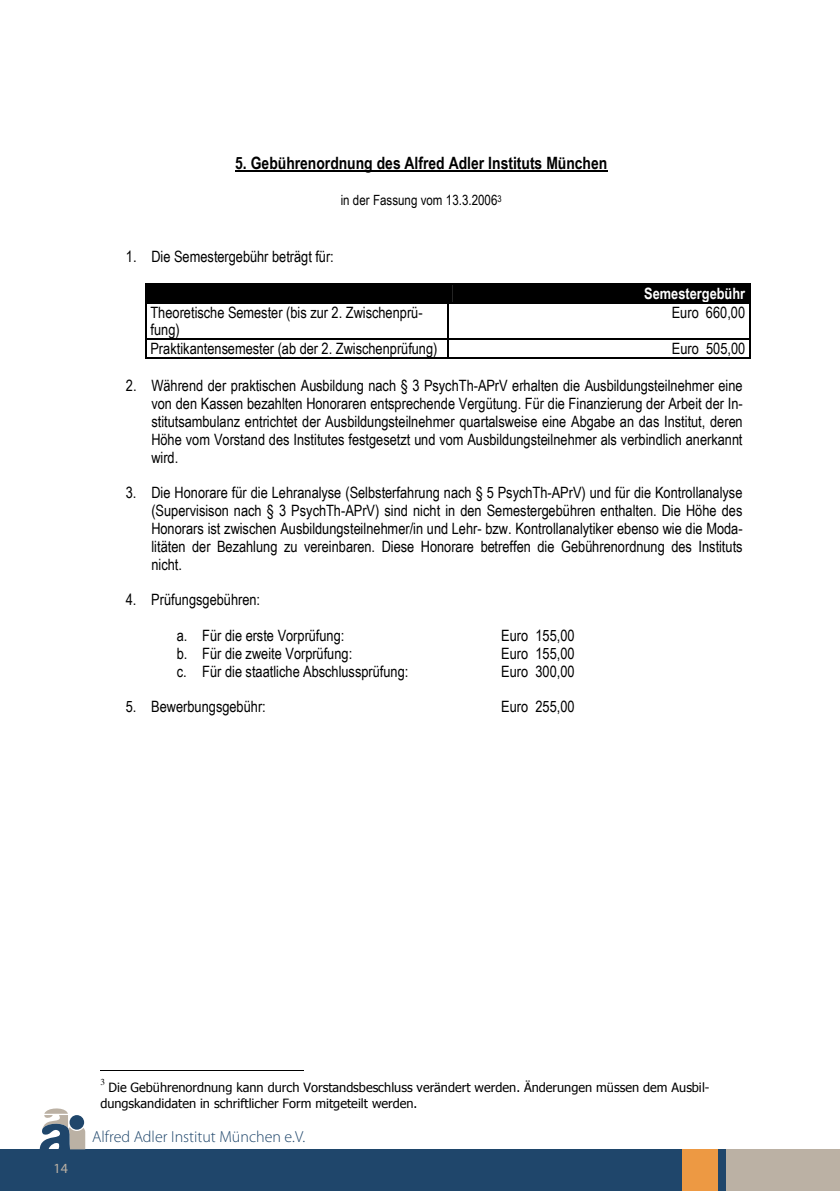
<style>
.page{position:relative;width:840px;height:1191px;background:#fff}
.page>*{position:absolute;margin:0;border:0;box-sizing:border-box;transform-origin:0 0}
.t1{font:700 17px "Arial Narrow";color:#000}
.t2{font:300 16px "Myriad Pro";color:#1f466b}
.t3{font:15.6px/17.8px "Arial Narrow";color:#000;text-align:justify}
.t4{font:700 15.6px "Arial Narrow";color:#fff}
.t5{font:14px "Arial Narrow";color:#000}
.t6{font:14px "Myriad Pro";color:#bbb1a4}
.t7{font:12.8px/16.2px "Tahoma";color:#000}
.t8{font:9.2px "Times";color:#000}
</style>
<div class="page">
<hr style="left:235px;top:171px;width:372px;height:1px;background:#000">
<div style="left:442px;top:284px;width:5px;height:18px;background:#000"></div>
<hr style="left:146px;top:284px;width:4px;height:18px;background:#000">
<div style="left:150px;top:284px;width:292px;height:18px;background:#000"></div>
<div style="left:744px;top:284px;width:5px;height:18px;background:#000"></div>
<hr style="left:448px;top:284px;width:4px;height:18px;background:#000">
<div style="left:452px;top:284px;width:292px;height:18px;background:#000"></div>
<hr style="left:146px;top:283px;width:301px;height:1px;background:#000">
<hr style="left:448px;top:283px;width:301px;height:1px;background:#000">
<svg style="left:145px;top:283px;width:1px;height:20px"></svg>
<hr style="left:146px;top:302px;width:301px;height:1px;background:#000">
<svg style="left:447px;top:283px;width:1px;height:20px"></svg>
<hr style="left:448px;top:302px;width:301px;height:1px;background:#000">
<svg style="left:749px;top:283px;width:1px;height:20px"></svg>
<hr style="left:145px;top:303px;width:1px;height:36px;background:#000">
<hr style="left:447px;top:303px;width:1px;height:36px;background:#000">
<hr style="left:749px;top:303px;width:1px;height:36px;background:#000">
<hr style="left:146px;top:339px;width:301px;height:1px;background:#000">
<hr style="left:448px;top:339px;width:301px;height:1px;background:#000">
<svg style="left:145px;top:339px;width:1px;height:20px"></svg>
<hr style="left:146px;top:358px;width:301px;height:1px;background:#000">
<svg style="left:447px;top:339px;width:1px;height:20px"></svg>
<hr style="left:448px;top:358px;width:301px;height:1px;background:#000">
<svg style="left:749px;top:339px;width:1px;height:20px"></svg>
<hr style="left:100px;top:1070px;width:204px;height:1px;background:#000">
<hr style="left:839px;top:1149px;width:1px;height:42px;background:#bbb1a4">
<div style="left:0;top:1149px;width:839px;height:42px;background:#1f466b"></div>
<div style="left:726px;top:1149px;width:113px;height:42px;background:#bbb1a4"></div>
<div style="left:681px;top:1149px;width:36px;height:42px;background:#ed9943"></div>
<svg style="left:40px;top:1108px;width:45px;height:41px"></svg>
<p class="t1" style="left:235px;top:150px;width:373px">5. Gebührenordnung des Alfred Adler Instituts München</p>
<p class="t5" style="left:340px;top:190px;width:162px">in der Fassung vom 13.3.2006<sup>3</sup></p>
<p class="t3" style="left:126px;top:247px;width:209px">1. Die Semestergebühr beträgt für:</p>
<p class="t4" style="left:644px;top:281px;width:102px">Semestergebühr</p>
<p class="t3" style="left:150px;top:302px;width:273px">Theoretische Semester (bis zur 2. Zwischenprü&shy;fung)</p>
<p class="t3" style="left:671px;top:302px;width:75px">Euro 660,00</p>
<p class="t3" style="left:150px;top:339px;width:288px">Praktikantensemester (ab der 2. Zwischenprüfung)</p>
<p class="t3" style="left:671px;top:339px;width:75px">Euro 505,00</p>
<p class="t3" style="left:151px;top:376px;width:592px;text-indent:-25px">2. Während der praktischen Ausbildung nach § 3 PsychTh-APrV erhalten die Ausbildungsteilnehmer eine von den Kassen bezahlten Honoraren entsprechende Vergütung. Für die Finanzierung der Arbeit der In&shy;stitutsambulanz entrichtet der Ausbildungsteilnehmer quartalsweise eine Abgabe an das Institut, deren Höhe vom Vorstand des Institutes festgesetzt und vom Ausbildungsteilnehmer als verbindlich anerkannt wird.</p>
<p class="t3" style="left:151px;top:483px;width:592px;text-indent:-25px">3. Die Honorare für die Lehranalyse (Selbsterfahrung nach § 5 PsychTh-APrV) und für die Kontrollanalyse (Supervisison nach § 3 PsychTh-APrV) sind nicht in den Semestergebühren enthalten. Die Höhe des Honorars ist zwischen Ausbildungsteilnehmer/in und Lehr- bzw. Kontrollanalytiker ebenso wie die Moda&shy;litäten der Bezahlung zu vereinbaren. Diese Honorare betreffen die Gebührenordnung des Instituts nicht.</p>
<p class="t3" style="left:126px;top:590px;width:136px">4. Prüfungsgebühren:</p>
<p class="t3" style="left:177px;top:626px;width:169px">a. Für die erste Vorprüfung:</p>
<p class="t3" style="left:501px;top:626px;width:75px">Euro 155,00</p>
<p class="t3" style="left:177px;top:644px;width:177px">b. Für die zweite Vorprüfung:</p>
<p class="t3" style="left:501px;top:644px;width:75px">Euro 155,00</p>
<p class="t3" style="left:177px;top:661px;width:233px">c. Für die staatliche Abschlussprüfung:</p>
<p class="t3" style="left:501px;top:661px;width:75px">Euro 300,00</p>
<p class="t3" style="left:126px;top:697px;width:141px">5. Bewerbungsgebühr:</p>
<p class="t3" style="left:501px;top:697px;width:75px">Euro 255,00</p>
<p class="t6" style="left:53px;top:1159px;width:16px">14</p>
<p class="t8" style="left:100px;top:1079px;width:6px">3</p>
<p class="t7" style="left:100px;top:1078px;width:610px;text-indent:8px">Die Gebührenordnung kann durch Vorstandsbeschluss verändert werden. Änderungen müssen dem Ausbil&shy;dungskandidaten in schriftlicher Form mitgeteilt werden.</p>
<p class="t2" style="left:92px;top:1126px;width:214px">Alfred Adler Institut München e.V.</p>
</div>
